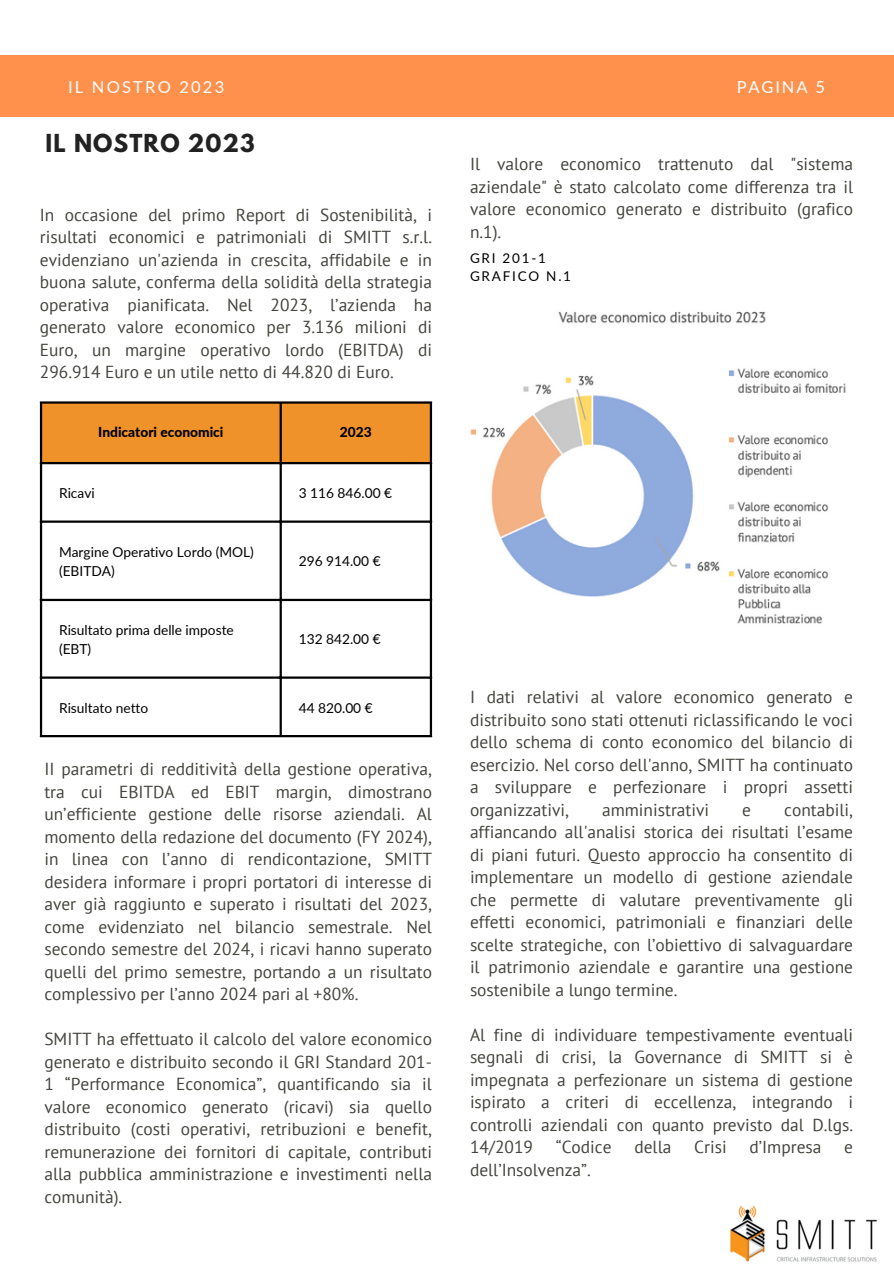
<style>
.page{position:relative;width:894px;height:1264px;background:#fff}
.page>*{position:absolute;margin:0;border:0;box-sizing:border-box;transform-origin:0 0}
.t1{font:700 21.9px "League Spartan";letter-spacing:.05em;color:#222}
.t2{font:17.4px/22.5px "PT Sans";color:#43443e;text-align:justify}
.t3{font:16.5px "Lato";letter-spacing:.13em;color:#fff}
.t4{font:13.8px/19.2px "Lato";color:#000}
.t5{font:800 13.8px "Lato";color:#000}
.t6{font:13.5px "Lato";letter-spacing:.13em;color:#000}
</style>
<div class="page">
<div style="left:0;top:55px;width:893px;height:61px;background:#ff914d"></div>
<img style="left:730px;top:1205px;width:147px;height:57px">
<div style="left:42px;top:403px;width:387px;height:59px;background:#ee9229"></div>
<hr style="left:40px;top:403px;width:2px;height:332px;background:#000">
<hr style="left:279px;top:403px;width:3px;height:332px;background:#000">
<hr style="left:429px;top:403px;width:3px;height:332px;background:#000">
<hr style="left:40px;top:401px;width:392px;height:2px;background:#000">
<hr style="left:40px;top:462px;width:392px;height:2px;background:#000">
<hr style="left:40px;top:520px;width:392px;height:3px;background:#000">
<hr style="left:40px;top:599px;width:392px;height:2px;background:#000">
<hr style="left:40px;top:676px;width:392px;height:2px;background:#000">
<hr style="left:40px;top:735px;width:392px;height:2px;background:#000">
<img style="left:470px;top:311px;width:376px;height:313px">
<p class="t3" style="left:68px;top:77px;width:158px">IL NOSTRO 2023</p>
<p class="t3" style="left:736px;top:76px;width:90px">PAGINA 5</p>
<p class="t1" style="left:46px;top:132px;width:211px">IL NOSTRO 2023</p>
<p class="t2" style="left:40px;top:203px;width:393px">In occasione del primo Report di Sostenibilità, i risultati economici e patrimoniali di SMITT s.r.l. evidenziano un'azienda in crescita, affidabile e in buona salute, conferma della solidità della strategia operativa pianificata. Nel 2023, l’azienda ha generato valore economico per 3.136 milioni di Euro, un margine operativo lordo (EBITDA) di 296.914 Euro e un utile netto di 44.820 di Euro.</p>
<p class="t5" style="left:98px;top:424px;width:127px">Indicatori economici</p>
<h2 class="t5" style="left:340px;top:424px;width:33px">2023</h2>
<h2 class="t4" style="left:59px;top:483px;width:37px">Ricavi</h2>
<h1 class="t4" style="left:298px;top:483px;width:95px">3 116 846.00 €</h1>
<h3 class="t4" style="left:59px;top:541px;width:196px">Margine Operativo Lordo (MOL) (EBITDA)</h3>
<p class="t4" style="left:298px;top:550px;width:83px">296 914.00 €</p>
<p class="t4" style="left:59px;top:620px;width:176px">Risultato prima delle imposte (EBT)</p>
<p class="t4" style="left:298px;top:629px;width:83px">132 842.00 €</p>
<p class="t4" style="left:59px;top:697px;width:91px">Risultato netto</p>
<p class="t4" style="left:298px;top:697px;width:75px">44 820.00 €</p>
<h3 class="t2" style="left:44px;top:757px;width:389px">II parametri di redditività della gestione operativa, tra cui EBITDA ed EBIT margin, dimostrano un’efficiente gestione delle risorse aziendali. Al momento della redazione del documento (FY 2024), in linea con l’anno di rendicontazione, SMITT desidera informare i propri portatori di interesse di aver già raggiunto e superato i risultati del 2023, come evidenziato nel bilancio semestrale. Nel secondo semestre del 2024, i ricavi hanno superato quelli del primo semestre, portando a un risultato complessivo per l’anno 2024 pari al +80%.</h3>
<h3 class="t2" style="left:44px;top:1027px;width:389px">SMITT ha effettuato il calcolo del valore economico generato e distribuito secondo il GRI Standard 201- 1 “Performance Economica”, quantificando sia il valore economico generato (ricavi) sia quello distribuito (costi operativi, retribuzioni e benefit, remunerazione dei fornitori di capitale, contributi alla pubblica amministrazione e investimenti nella comunità).</h3>
<p class="t2" style="left:470px;top:152px;width:384px">Il valore economico trattenuto dal "sistema aziendale" è stato calcolato come differenza tra il valore economico generato e distribuito (grafico n.1).</p>
<p class="t6" style="left:470px;top:249px;width:77px">GRI 201-1</p>
<p class="t6" style="left:470px;top:267px;width:103px">GRAFICO N.1</p>
<p class="t2" style="left:470px;top:685px;width:384px">I dati relativi al valore economico generato e distribuito sono stati ottenuti riclassificando le voci dello schema di conto economico del bilancio di esercizio. Nel corso dell'anno, SMITT ha continuato a sviluppare e perfezionare i propri assetti organizzativi,</p>
<p class="t2" style="left:470px;top:798px;width:384px;text-indent:314px">contabili, affiancando all'analisi storica dei risultati l’esame di piani futuri. Questo approccio ha consentito di implementare un modello di gestione aziendale che permette di valutare preventivamente gli effetti economici, patrimoniali e finanziari delle scelte strategiche, con l’obiettivo di salvaguardare il patrimonio aziendale e garantire una gestione sostenibile a lungo termine.</p>
<h3 class="t2" style="left:470px;top:1023px;width:384px">Al fine di individuare tempestivamente eventuali segnali di crisi, la Governance di SMITT si è impegnata a perfezionare un sistema di gestione ispirato a criteri di eccellenza, integrando i controlli aziendali con quanto previsto dal D.lgs.<br>14/2019</h3>
<p class="t2" style="left:602px;top:798px;width:108px">amministrativi</p>
<p class="t2" style="left:742px;top:798px;width:10px">e</p>
<h3 class="t2" style="left:555px;top:1135px;width:57px">“Codice</h3>
<h3 class="t2" style="left:634px;top:1135px;width:38px">della</h3>
<h3 class="t2" style="left:694px;top:1135px;width:34px">Crisi</h3>
<h3 class="t2" style="left:749px;top:1135px;width:73px">d’Impresa</h3>
<h3 class="t2" style="left:844px;top:1135px;width:10px">e</h3>
<h3 class="t2" style="left:470px;top:1158px;width:122px">dell’Insolvenza”.</h3>
</div>
